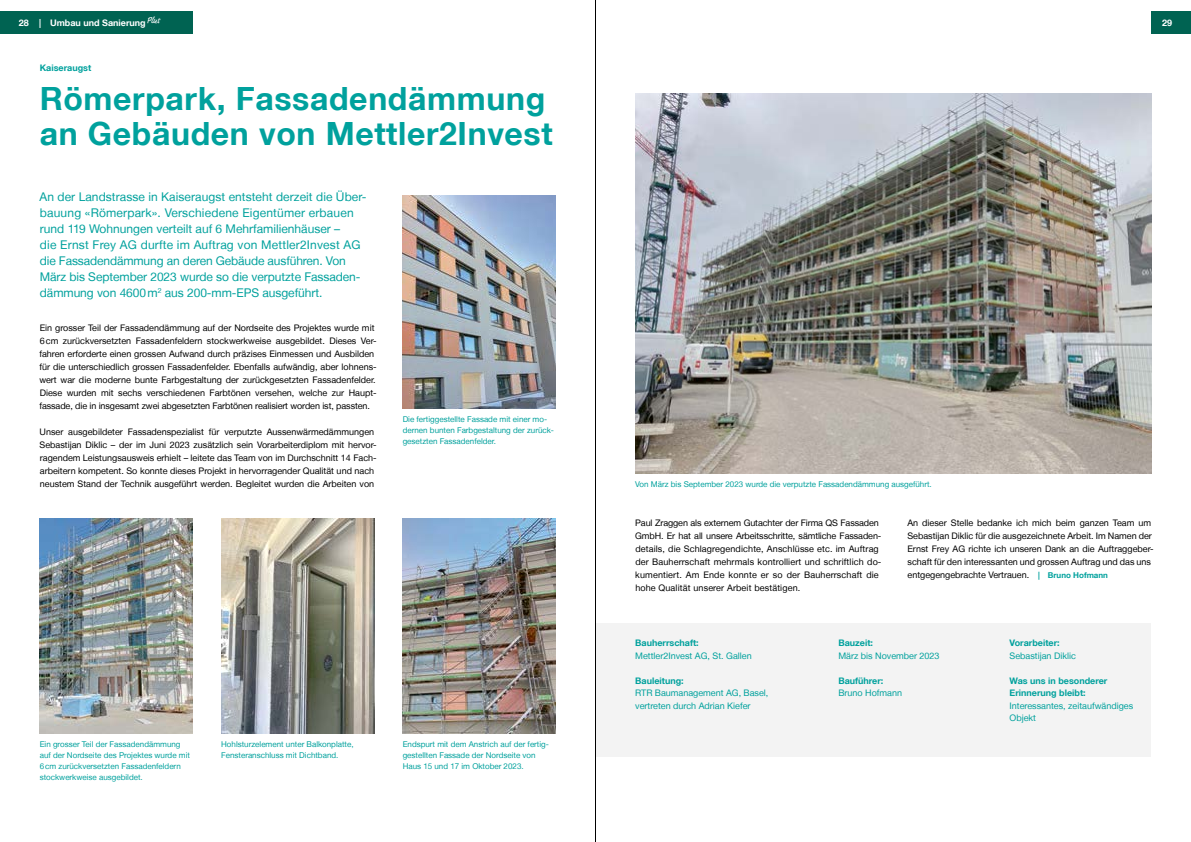
<style>
.page{position:relative;width:1191px;height:842px;background:#fff}
.page>*{position:absolute;margin:0;border:0;box-sizing:border-box;transform-origin:0 0}
.t1{font:700 32px/35px "Helvetica Neue LT";letter-spacing:.02em;color:#00a19d}
.t2{font:12px/16px "Helvetica Neue LT";color:#00a19d}
.t3{font:9px/13px "Helvetica Neue LT";color:#000}
.t4{font:9px/12.5px "Helvetica Neue LT";color:#00a19d}
.t5{font:700 9px/12.5px "Helvetica Neue LT";color:#00a19d}
.t6{font:700 9px "Helvetica Neue LT";color:#fff}
.t7{font:9px "Market Pro";color:#fff}
.t8{font:8px/11px "Helvetica Neue LT";color:#00a19d}
.s1{font-weight:700;font-size:8px;color:#00a19d}
</style>
<div class="page">
<div style="left:595px;top:623px;width:556px;height:134px;background:#f3f3f3"></div>
<img style="left:635px;top:93px;width:516px;height:381px">
<img style="left:221px;top:519px;width:153px;height:215px">
<img style="left:403px;top:519px;width:153px;height:215px">
<img style="left:40px;top:519px;width:153px;height:215px">
<img style="left:403px;top:195px;width:153px;height:214px">
<div style="left:0;top:11px;width:193px;height:23px;background:#006352"></div>
<div style="left:1151px;top:11px;width:40px;height:23px;background:#006352"></div>
<hr style="left:595px;top:0;width:1px;height:842px;background:#000">
<p class="t7" style="left:147px;top:14px;width:14px">Plus</p>
<p class="t6" style="left:19px;top:17px;width:128px">28 | Umbau und Sanierung</p>
<p class="t6" style="left:1162px;top:17px;width:12px">29</p>
<p class="t5" style="left:40px;top:61px;width:53px">Kaiseraugst</p>
<h1 class="t1" style="left:40px;top:80px;width:514px">Römerpark, Fassadendämmung an Gebäuden von Mettler2Invest</h1>
<p class="t2" style="left:40px;top:188px;width:328px">An der Landstrasse in Kaiseraugst entsteht derzeit die Über&shy;bauung «Römerpark». Verschiedene Eigentümer erbauen rund 119 Wohnungen verteilt auf 6 Mehrfamilienhäuser –<br>die Ernst Frey AG durfte im Auftrag von Mettler2Invest AG die Fassadendämmung an deren Gebäude ausführen. Von März bis September 2023 wurde so die verputzte Fassaden&shy;dämmung von 4600m<sup>2</sup> aus 200-mm-EPS ausgeführt.</p>
<p class="t3" style="left:39px;top:321px;width:339px">Ein grosser Teil der Fassadendämmung auf der Nordseite des Projektes wurde mit 6cm zurückversetzten Fassadenfeldern stockwerkweise ausgebildet. Dieses Ver&shy;fahren erforderte einen grossen Aufwand durch präzises Einmessen und Ausbilden für die unterschiedlich grossen Fassadenfelder. Ebenfalls aufwändig, aber lohnens&shy;wert war die moderne bunte Farbgestaltung der zurückgesetzten Fassadenfelder.<br>Diese wurden mit sechs verschiedenen Farbtönen versehen, welche zur Haupt&shy;fassade, die in insgesamt zwei abgesetzten Farbtönen realisiert worden ist, passten.</p>
<p class="t3" style="left:40px;top:425px;width:338px">Unser ausgebildeter Fassadenspezialist für verputzte Aussenwärmedämmungen Sebastijan Diklic – der im Juni 2023 zusätzlich sein Vorarbeiterdiplom mit hervor&shy;ragendem Leistungsausweis erhielt – leitete das Team von im Durchschnitt 14 Fach&shy;arbeitern kompetent. So konnte dieses Projekt in hervorragender Qualität und nach neustem Stand der Technik ausgeführt werden. Begleitet wurden die Arbeiten von</p>
<p class="t8" style="left:403px;top:413px;width:153px">Die fertiggestellte Fassade mit einer mo&shy;dernen bunten Farbgestaltung der zurück&shy;gesetzten Fassadenfelder.</p>
<p class="t8" style="left:40px;top:738px;width:152px">Ein grosser Teil der Fassadendämmung auf der Nordseite des Projektes wurde mit 6cm zurückversetzten Fassadenfeldern stockwerkweise ausgebildet.</p>
<p class="t8" style="left:221px;top:738px;width:134px">Hohlsturzelement unter Balkonplatte,<br>Fensteranschluss mit Dichtband.</p>
<p class="t8" style="left:403px;top:738px;width:148px">Endspurt mit dem Anstrich auf der fertig&shy;gestellten Fassade der Nordseite von<br>Haus 15 und 17 im Oktober 2023.</p>
<p class="t8" style="left:635px;top:478px;width:298px">Von März bis September 2023 wurde die verputzte Fassadendämmung ausgeführt.</p>
<p class="t3" style="left:635px;top:516px;width:248px">Paul Zraggen als externem Gutachter der Firma QS Fassaden GmbH. Er hat all unsere Arbeitsschritte, sämtliche Fassaden&shy;details, die Schlagregendichte, Anschlüsse etc. im Auftrag der Bauherrschaft mehrmals kontrolliert und schriftlich do&shy;kumentiert. Am Ende konnte er so der Bauherrschaft die hohe Qualität unserer Arbeit bestätigen.</p>
<p class="t3" style="left:907px;top:516px;width:248px">An dieser Stelle bedanke ich mich beim ganzen Team um Sebastijan Diklic für die ausgezeichnete Arbeit. Im Namen der Ernst Frey AG richte ich unseren Dank an die Auftraggeber&shy;schaft für den interessanten und grossen Auftrag und das uns entgegengebrachte Vertrauen. <span class="s1">| Bruno Hofmann</span></p>
<p class="t5" style="left:635px;top:637px;width:65px">Bauherrschaft:</p>
<p class="t4" style="left:635px;top:649px;width:118px">Mettler2Invest AG, St. Gallen</p>
<p class="t5" style="left:635px;top:674px;width:50px">Bauleitung:</p>
<p class="t4" style="left:635px;top:687px;width:135px">RTR Baumanagement AG, Basel, vertreten durch Adrian Kiefer</p>
<p class="t5" style="left:838px;top:637px;width:36px">Bauzeit:</p>
<p class="t4" style="left:838px;top:649px;width:103px">März bis November 2023</p>
<p class="t5" style="left:838px;top:674px;width:47px">Bauführer:</p>
<p class="t4" style="left:838px;top:687px;width:65px">Bruno Hofmann</p>
<p class="t5" style="left:1009px;top:637px;width:52px">Vorarbeiter:</p>
<p class="t4" style="left:1009px;top:649px;width:68px">Sebastijan Diklic</p>
<p class="t5" style="left:1009px;top:674px;width:99px">Was uns in besonderer<br>Erinnerung bleibt:</p>
<p class="t4" style="left:1009px;top:699px;width:125px">Interessantes, zeitaufwändiges<br>Objekt</p>
</div>
